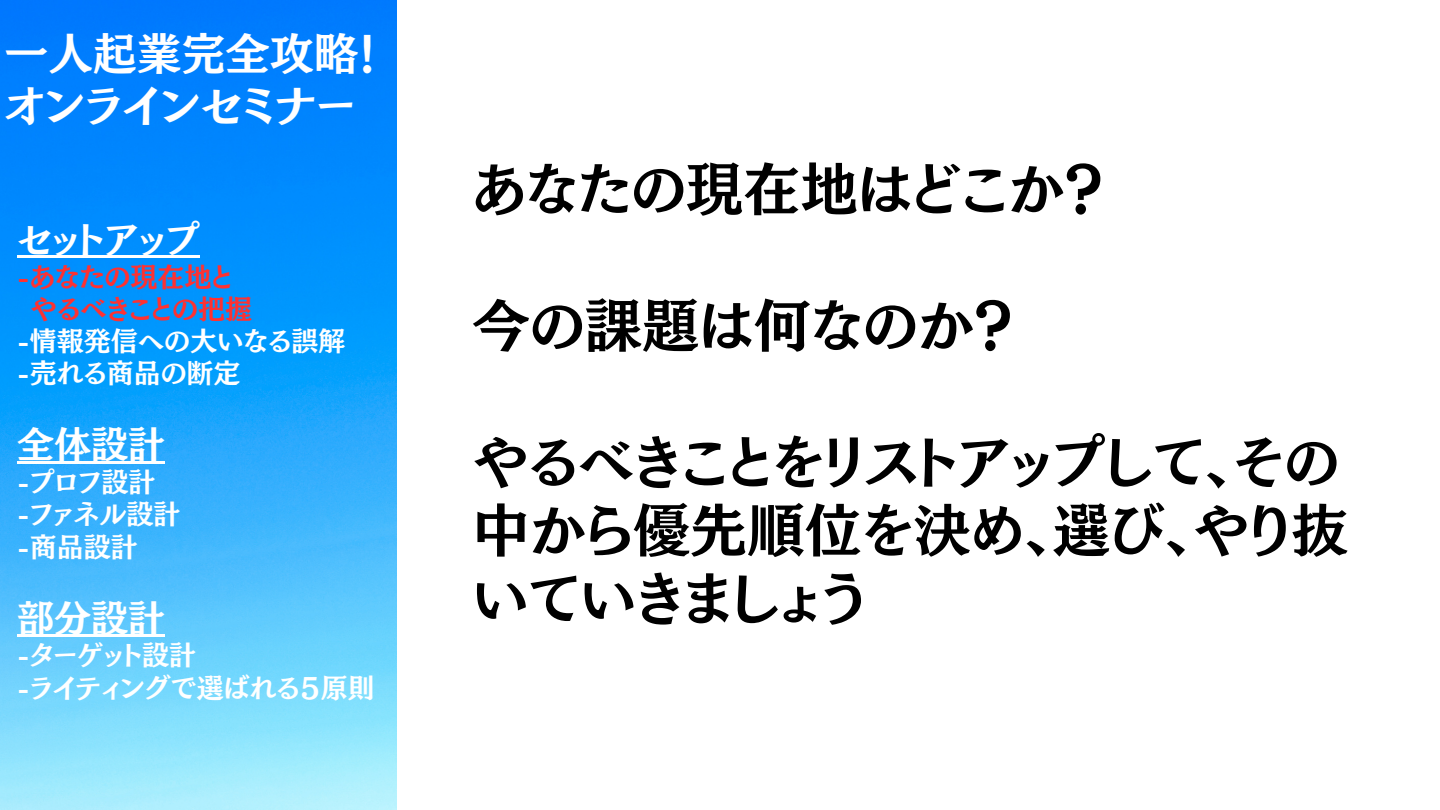
<style>
.page{position:relative;width:1440px;height:810px;background:#fff}
.page>*{position:absolute;margin:0;border:0;box-sizing:border-box;transform-origin:0 0}
.t1{font:57.2px/68.2px "TEST Mode Min B B";color:#000}
.t2{font:44.2px "TEST Mode Min B B";color:#fff}
.t3{font:37px "TEST Mode Min B B";color:#fff}
.t4{font:27px "TEST Mode Min B B";color:#fff}
.t5{font:27px "TEST Mode Min B B";color:#ff3131}
</style>
<div class="page">
<img style="left:0;top:0;width:397px;height:810px">
<hr style="left:17px;top:255px;width:183px;height:3px;background:#fff">
<hr style="left:17px;top:461px;width:148px;height:3px;background:#fff">
<hr style="left:17px;top:634px;width:148px;height:3px;background:#fff">
<p class="t2" style="left:4px;top:31px;width:373px">一人起業完全攻略！</p>
<p class="t2" style="left:4px;top:83px;width:352px">オンラインセミナー</p>
<p class="t3" style="left:17px;top:220px;width:184px">セットアップ</p>
<p class="t5" style="left:17px;top:263px;width:217px">-あなたの現在地と</p>
<p class="t5" style="left:31px;top:295px;width:223px">やるべきことの把握</p>
<p class="t4" style="left:17px;top:327px;width:330px">-情報発信への大いなる誤解</p>
<p class="t4" style="left:17px;top:360px;width:225px">-売れる商品の断定</p>
<p class="t3" style="left:17px;top:426px;width:149px">全体設計</p>
<p class="t4" style="left:17px;top:468px;width:140px">-プロフ設計</p>
<p class="t4" style="left:17px;top:501px;width:165px">-ファネル設計</p>
<p class="t4" style="left:17px;top:533px;width:122px">-商品設計</p>
<p class="t3" style="left:17px;top:599px;width:149px">部分設計</p>
<p class="t4" style="left:17px;top:642px;width:181px">-ターゲット設計</p>
<p class="t4" style="left:17px;top:674px;width:359px">-ライティングで選ばれる５原則</p>
<p class="t1" style="left:472px;top:154px;width:633px">あなたの現在地はどこか？</p>
<p class="t1" style="left:472px;top:291px;width:543px">今の課題は何なのか？</p>
<p class="t1" style="left:472px;top:427px;width:877px">やるべきことをリストアップして、その中から優先順位を決め、選び、やり抜いていきましょう</p>
</div>
